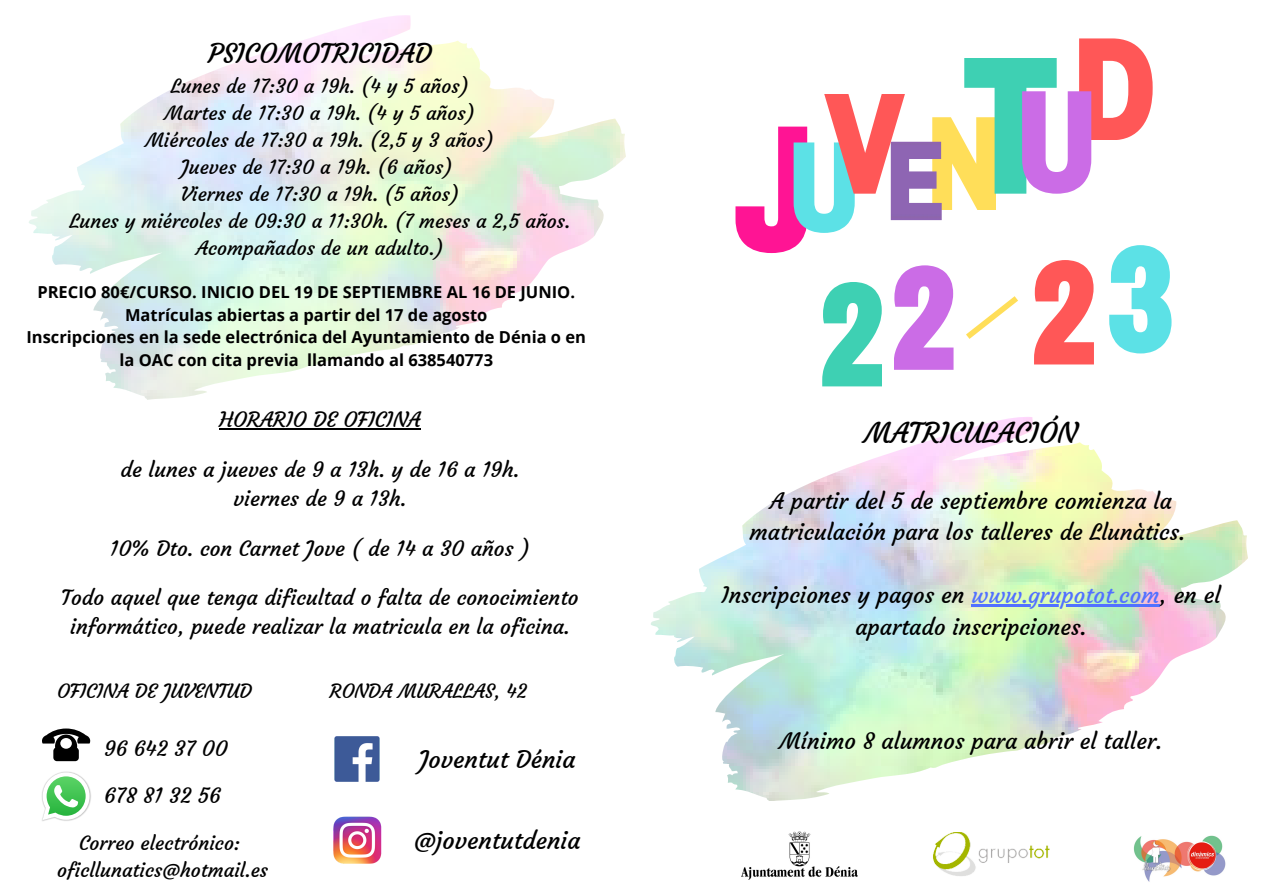
<style>
.page{position:relative;width:1263px;height:894px;background:#fff}
.page>*{position:absolute;margin:0;border:0;box-sizing:border-box;transform-origin:0 0}
.t1{font:28.5px "Courgette";color:#000}
.t2{font:27px "Courgette";color:#000}
.t3{font:24px "Courgette";color:#000}
.t4{font:22.5px/31.5px "Courgette";color:#000;text-align:center}
.t5{font:21px/29.2px "Courgette";color:#000;text-align:center}
.t6{font:19.5px/27px "Courgette";color:#000;text-align:center}
.t7{font:700 16.5px/22.5px "Open Sans";color:#000;text-align:center}
.s1{color:#5271ff}
</style>
<div class="page">
<img style="left:1133px;top:835px;width:93px;height:47px">
<img style="left:933px;top:832px;width:117px;height:43px">
<img style="left:735px;top:126px;width:70px;height:127px">
<img style="left:905px;top:142px;width:37px;height:78px">
<svg style="left:932px;top:38px;width:221px;height:172px"></svg>
<svg style="left:794px;top:94px;width:111px;height:139px"></svg>
<img style="left:651px;top:417px;width:597px;height:383px">
<img style="left:741px;top:831px;width:116px;height:48px">
<img style="left:29px;top:15px;width:597px;height:384px">
<svg style="left:1109px;top:245px;width:62px;height:108px"></svg>
<svg style="left:822px;top:282px;width:60px;height:104px"></svg>
<svg style="left:894px;top:265px;width:59px;height:105px"></svg>
<svg style="left:1034px;top:260px;width:60px;height:104px"></svg>
<hr style="left:219px;top:428px;width:202px;height:1px;background:#000">
<hr style="left:971px;top:604px;width:189px;height:2px;background:#5271ff">
<svg style="left:966px;top:296px;width:52px;height:43px"></svg>
<svg style="left:42px;top:728px;width:48px;height:33px"></svg>
<img style="left:42px;top:771px;width:49px;height:50px">
<svg style="left:42px;top:772px;width:48px;height:48px"></svg>
<img style="left:334px;top:736px;width:46px;height:46px">
<img style="left:333px;top:816px;width:49px;height:48px">
<h2 class="t2" style="left:208px;top:36px;width:225px">PSICOMOTRICIDAD</h2>
<p class="t6" style="left:70px;top:73px;width:502px">Lunes de 17:30 a 19h. (4 y 5 años)<br>Martes de 17:30 a 19h. (4 y 5 años)<br>Miércoles de 17:30 a 19h. (2,5 y 3 años)<br>Jueves de 17:30 a 19h. (6 años)<br>Viernes de 17:30 a 19h. (5 años)<br>Lunes y miércoles de 09:30 a 11:30h. (7 meses a 2,5 años.<br>Acompañados de un adulto.)</p>
<p class="t7" style="left:26px;top:280px;width:561px">PRECIO 80€/CURSO. INICIO DEL 19 DE SEPTIEMBRE AL 16 DE JUNIO.<br>Matrículas abiertas a partir del 17 de agosto<br>Inscripciones en la sede electrónica del Ayuntamiento de Dénia o en la OAC con cita previa llamando al 638540773</p>
<p class="t5" style="left:219px;top:405px;width:203px">HORARIO DE OFICINA</p>
<p class="t5" style="left:120px;top:454px;width:400px">de lunes a jueves de 9 a 13h. y de 16 a 19h. viernes de 9 a 13h.</p>
<p class="t5" style="left:110px;top:533px;width:422px">10% Dto. con Carnet Jove ( de 14 a 30 años )</p>
<p class="t5" style="left:61px;top:583px;width:519px">Todo aquel que tenga dificultad o falta de conocimiento informático, puede realizar la matricula en la oficina.</p>
<p class="t6" style="left:57px;top:677px;width:196px">OFICINA DE JUVENTUD</p>
<p class="t6" style="left:330px;top:677px;width:199px">RONDA MURALLAS, 42</p>
<p class="t5" style="left:104px;top:733px;width:125px">96 642 37 00</p>
<p class="t5" style="left:104px;top:780px;width:118px">678 81 32 56</p>
<p class="t3" style="left:419px;top:744px;width:158px">Joventut Dénia</p>
<p class="t6" style="left:79px;top:829px;width:163px">Correo electrónico:</p>
<p class="t3" style="left:414px;top:825px;width:168px">@joventutdenia</p>
<p class="t6" style="left:57px;top:856px;width:213px">oficllunatics@hotmail.es</p>
<h1 class="t1" style="left:864px;top:415px;width:215px">MATRICULACIÓN</h1>
<p class="t4" style="left:750px;top:484px;width:437px">A partir del 5 de septiembre comienza la matriculación para los talleres de Llunàtics.</p>
<p class="t4" style="left:721px;top:579px;width:501px">Inscripciones y pagos en <span class="s1">www.grupotot.com</span>, en el apartado inscripciones.</p>
<p class="t4" style="left:780px;top:724px;width:384px">Mínimo 8 alumnos para abrir el taller.</p>
</div>
